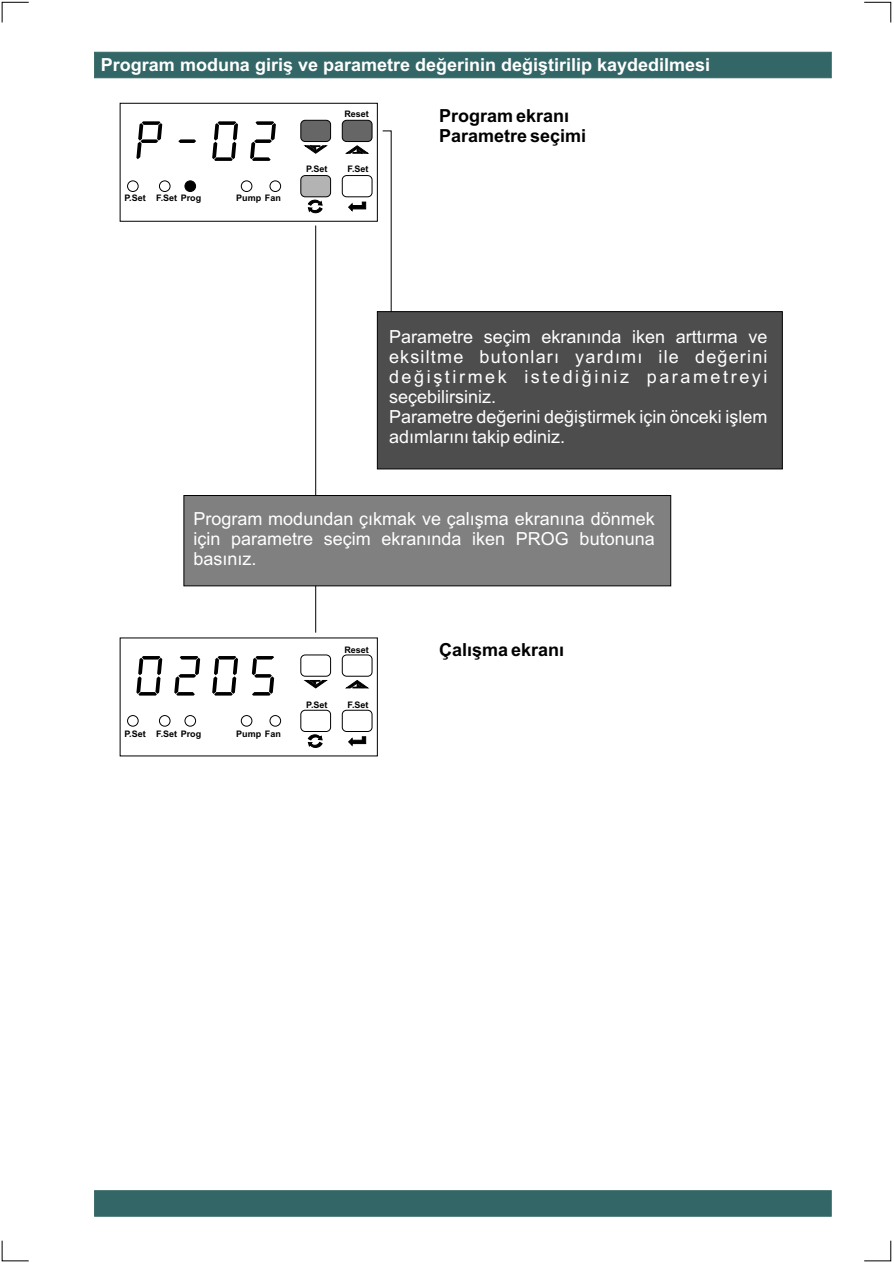
<style>
.page{position:relative;width:894px;height:1263px;background:#fff}
.page>*{position:absolute;margin:0;border:0;box-sizing:border-box;transform-origin:0 0}
.t1{font:18px/20.1px "Arial";color:#fff;text-align:justify}
.t2{font:700 18px "Arial";color:#fff}
.t3{font:700 18px/20.1px "Arial";color:#000}
.t4{font:700 9px "Arial";color:#000}
</style>
<div class="page">
<svg style="left:382px;top:130px;width:10px;height:181px"></svg>
<div style="left:377px;top:311px;width:406px;height:158px;background:#4d4d4d;border:1px solid #000"></div>
<hr style="left:315px;top:226px;width:1px;height:276px;background:#000">
<hr style="left:315px;top:579px;width:1px;height:54px;background:#000">
<div style="left:183px;top:495px;width:488px;height:91px;background:#808080;border:1px solid #000"></div>
<div style="left:94px;top:52px;width:737px;height:26px;background:#366;border:1px solid #366"></div>
<div style="left:94px;top:1191px;width:737px;height:25px;background:#366"></div>
<svg style="left:1px;top:1px;width:28px;height:22px"></svg>
<svg style="left:1px;top:1240px;width:28px;height:22px"></svg>
<svg style="left:864px;top:1px;width:28px;height:22px"></svg>
<svg style="left:864px;top:1240px;width:28px;height:22px"></svg>
<div style="left:120px;top:103px;width:258px;height:118px;border:1px solid #000"></div>
<div style="left:300px;top:120px;width:31px;height:22px;background:#666;border:1px solid #000;border-radius:4px"></div>
<div style="left:300px;top:175px;width:31px;height:22px;background:#b3b3b3;border:1px solid #000;border-radius:4px"></div>
<div style="left:342px;top:120px;width:30px;height:22px;background:#666;border:1px solid #000;border-radius:4px"></div>
<div style="left:342px;top:175px;width:30px;height:22px;border:1px solid #000;border-radius:4px"></div>
<svg style="left:348px;top:202px;width:18px;height:9px"></svg>
<svg style="left:305px;top:145px;width:22px;height:9px"></svg>
<svg style="left:346px;top:145px;width:23px;height:9px"></svg>
<svg style="left:308px;top:200px;width:15px;height:13px"></svg>
<div style="left:241px;top:181px;width:11px;height:11px;border:1px solid #000;border-radius:50%"></div>
<svg style="left:250px;top:121px;width:26px;height:40px"></svg>
<div style="left:270px;top:181px;width:11px;height:11px;border:1px solid #000;border-radius:50%"></div>
<div style="left:159px;top:181px;width:11px;height:11px;border:1px solid #000;border-radius:50%"></div>
<div style="left:185px;top:181px;width:11px;height:11px;background:#000;border:1px solid #000;border-radius:50%"></div>
<div style="left:127px;top:181px;width:11px;height:11px;border:1px solid #000;border-radius:50%"></div>
<svg style="left:136px;top:121px;width:26px;height:38px"></svg>
<svg style="left:178px;top:139px;width:18px;height:4px"></svg>
<svg style="left:212px;top:121px;width:26px;height:40px"></svg>
<div style="left:300px;top:655px;width:31px;height:22px;border:1px solid #000;border-radius:4px"></div>
<div style="left:300px;top:710px;width:31px;height:22px;border:1px solid #000;border-radius:4px"></div>
<div style="left:342px;top:655px;width:30px;height:22px;border:1px solid #000;border-radius:4px"></div>
<div style="left:342px;top:710px;width:30px;height:22px;border:1px solid #000;border-radius:4px"></div>
<svg style="left:348px;top:736px;width:18px;height:10px"></svg>
<svg style="left:305px;top:680px;width:22px;height:8px"></svg>
<svg style="left:346px;top:680px;width:23px;height:8px"></svg>
<svg style="left:308px;top:735px;width:15px;height:13px"></svg>
<div style="left:241px;top:715px;width:11px;height:11px;border:1px solid #000;border-radius:50%"></div>
<svg style="left:252px;top:656px;width:22px;height:40px"></svg>
<div style="left:270px;top:715px;width:11px;height:11px;border:1px solid #000;border-radius:50%"></div>
<div style="left:159px;top:715px;width:11px;height:11px;border:1px solid #000;border-radius:50%"></div>
<div style="left:185px;top:715px;width:11px;height:11px;border:1px solid #000;border-radius:50%"></div>
<div style="left:127px;top:715px;width:11px;height:11px;border:1px solid #000;border-radius:50%"></div>
<svg style="left:136px;top:656px;width:26px;height:40px"></svg>
<svg style="left:174px;top:656px;width:26px;height:40px"></svg>
<svg style="left:212px;top:656px;width:26px;height:40px"></svg>
<p class="t2" style="left:101px;top:58px;width:611px">Program moduna giriþ ve parametre deðerinin deðiþtirilip kaydedilmesi</p>
<p class="t3" style="left:439px;top:107px;width:149px">Program ekraný<br>Parametre seçimi</p>
<p class="t4" style="left:344px;top:111px;width:26px">Reset</p>
<p class="t4" style="left:124px;top:195px;width:78px">P.Set F.Set Prog</p>
<p class="t4" style="left:236px;top:195px;width:46px">Pump Fan</p>
<p class="t4" style="left:306px;top:166px;width:23px">P.Set</p>
<p class="t4" style="left:348px;top:166px;width:23px">F.Set</p>
<p class="t1" style="left:389px;top:328px;width:380px;text-align:left">Parametre seçim ekranýnda iken arttýrma ve eksiltme butonlarý yardýmý ile deðerini deðiþtirmek istediðiniz parametreyi seçebilirsiniz.<br>Parametre deðerini deðiþtirmek için önceki iþlem adýmlarýný takip ediniz.</p>
<p class="t1" style="left:193px;top:510px;width:463px">Program modundan çýkmak ve çalýþma ekranýna dönmek için parametre seçim ekranýnda iken PROG butonuna basýnýz.</p>
<p class="t4" style="left:124px;top:730px;width:78px">P.Set F.Set Prog</p>
<p class="t4" style="left:236px;top:730px;width:46px">Pump Fan</p>
<p class="t4" style="left:344px;top:646px;width:26px">Reset</p>
<p class="t4" style="left:306px;top:702px;width:23px">P.Set</p>
<p class="t4" style="left:348px;top:702px;width:23px">F.Set</p>
<p class="t3" style="left:439px;top:642px;width:127px">Çalýþma ekraný</p>
</div>
